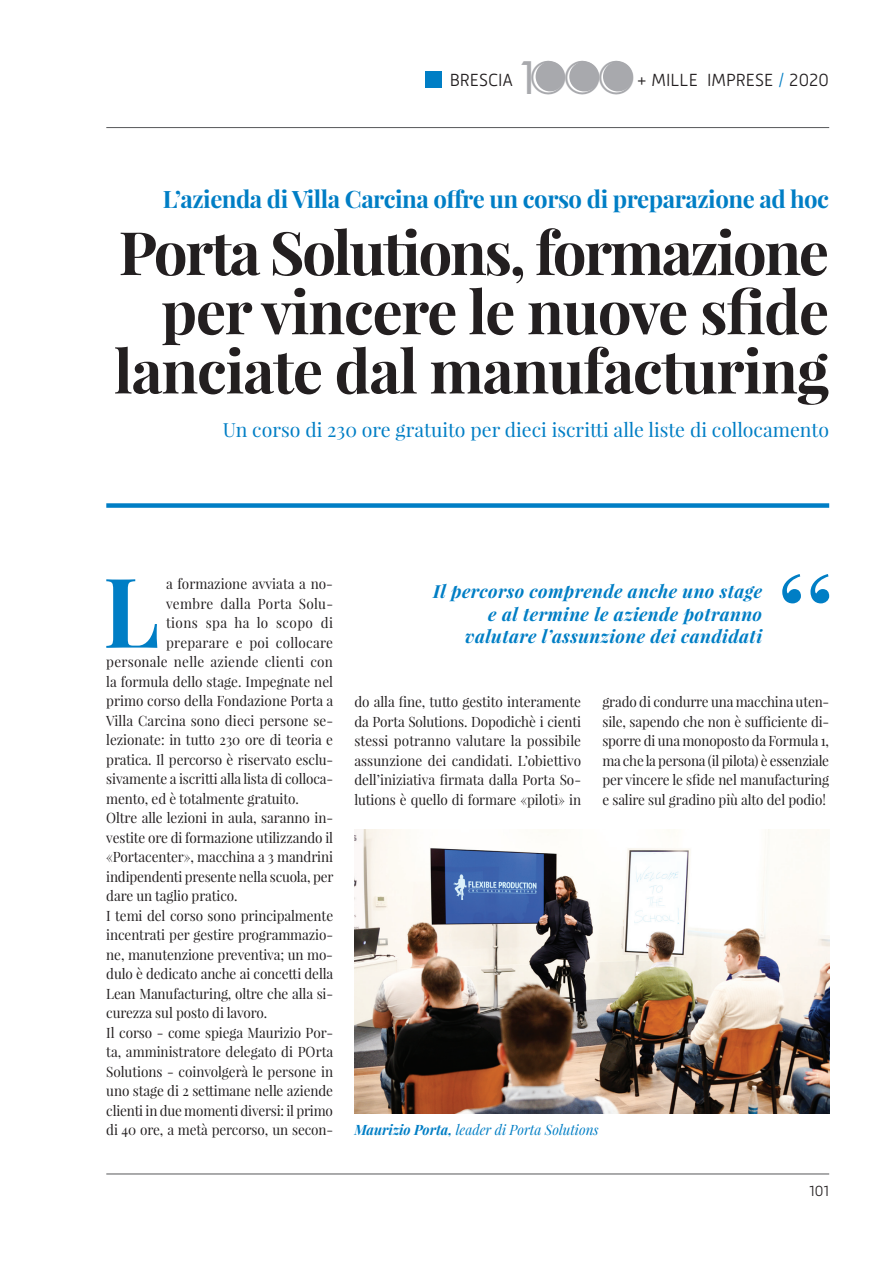
<style>
.page{position:relative;width:893px;height:1263px;background:#fff}
.page>*{position:absolute;margin:0;border:0;box-sizing:border-box;transform-origin:0 0}
.t1{font:700 96.75px "Playfair Display";color:#007ec5;scale:.95 1}
.t2{font:700 60px/59.2px "Playfair Display";letter-spacing:-.02em;color:#231f20;text-align:right}
.t3{font:300 43.5px "Futura";color:#a8a9ad}
.t4{font:700 24px "Playfair Display";letter-spacing:-.02em;color:#007ec5}
.t5{font:19.5px "Playfair Display";color:#007ec5}
.t6{font:italic 700 18px/22.5px "Playfair Display";letter-spacing:.02em;color:#007ec5;text-align:right}
.t7{font:300 18px "Mic 32 New";color:#231f20}
.t8{font:300 15px "Mic 32 New";color:#231f20}
.t9{font:14.25px/19.5px "Playfair Display";letter-spacing:-.01em;color:#231f20;text-align:justify;scale:.95 1}
.t10{font:14.25px "Playfair Display";letter-spacing:.025em;color:#231f20;scale:.95 1}
.t11{font:italic 14.25px "Playfair Display";color:#007ec5;scale:.95 1}
.t12{font:14.25px "Playfair Display";letter-spacing:.015em;color:#231f20;scale:.95 1}
.t13{font:14.25px "Playfair Display";letter-spacing:.01em;color:#231f20;scale:.95 1}
.t14{font:14.25px "Playfair Display";letter-spacing:.02em;color:#231f20;scale:.95 1}
.s1{font-weight:400}
.s2{color:#007ec5}
.s3{font-weight:700}
</style>
<div class="page">
<div style="left:426px;top:72px;width:16px;height:16px;background:#007ec5"></div>
<hr style="left:106px;top:127px;width:723px;height:1px;background:#57585a">
<hr style="left:106px;top:1173px;width:723px;height:1px;background:#57585a">
<div style="left:106px;top:503px;width:723px;height:5px;background:#007ec5"></div>
<div style="left:536px;top:62px;width:28px;height:29px;background:#a8a9ad;border-radius:50%"></div>
<div style="left:569px;top:62px;width:30px;height:29px;background:#a8a9ad;border-radius:50%"></div>
<div style="left:603px;top:62px;width:30px;height:29px;background:#a8a9ad;border-radius:50%"></div>
<svg style="left:782px;top:574px;width:47px;height:29px"></svg>
<img style="left:354px;top:829px;width:475px;height:284px">
<h3 class="t3" style="left:516px;top:50px;width:120px"><span class="s1">1</span>OOO</h3>
<p class="t7" style="left:450px;top:70px;width:65px">BRESCIA</p>
<p class="t7" style="left:637px;top:70px;width:194px">+ MILLE IMPRESE <span class="s2">/</span> 2020</p>
<h3 class="t4" style="left:163px;top:184px;width:668px">L’azienda di Villa Carcina offre un corso di preparazione ad hoc</h3>
<h2 class="t2" style="left:114px;top:223px;width:717px">Porta Solutions, formazione per vincere le nuove sfide lanciate dal manufacturing</h2>
<h3 class="t5" style="left:223px;top:418px;width:608px">Un corso di 230 ore gratuito per dieci iscritti alle liste di collocamento</h3>
<h1 class="t1" style="left:103px;top:551px;width:61px">L</h1>
<p class="t9" style="left:166px;top:574px;width:177px">a formazione avviata a no-</p>
<p class="t10" style="left:166px;top:595px;width:177px">vembre dalla Porta Solu-</p>
<p class="t10" style="left:166px;top:614px;width:177px">tions spa ha lo scopo di</p>
<p class="t14" style="left:166px;top:634px;width:177px">preparare e poi collocare</p>
<p class="t12" style="left:106px;top:653px;width:240px">personale nelle aziende clienti con</p>
<p class="t9" style="left:106px;top:672px;width:240px">la formula dello stage. Impegnate nel</p>
<p class="t9" style="left:106px;top:691px;width:240px">primo corso della Fondazione Porta a</p>
<p class="t13" style="left:106px;top:711px;width:240px">Villa Carcina sono dieci persone se-</p>
<p class="t9" style="left:106px;top:730px;width:240px">lezionate: in tutto 230 ore di teoria e</p>
<p class="t9" style="left:106px;top:750px;width:240px">pratica. Il percorso è riservato esclu-</p>
<p class="t9" style="left:106px;top:769px;width:240px">sivamente a iscritti alla lista di colloca-</p>
<p class="t9" style="left:106px;top:789px;width:204px">mento, ed è totalmente gratuito.</p>
<p class="t9" style="left:106px;top:808px;width:240px">Oltre alle lezioni in aula, saranno in-</p>
<p class="t9" style="left:106px;top:828px;width:240px">vestite ore di formazione utilizzando il</p>
<p class="t9" style="left:106px;top:847px;width:240px">«Portacenter», macchina a 3 mandrini</p>
<p class="t9" style="left:106px;top:867px;width:241px">indipendenti presente nella scuola, per</p>
<p class="t9" style="left:106px;top:886px;width:140px">dare un taglio pratico.</p>
<p class="t9" style="left:106px;top:906px;width:240px">I temi del corso sono principalmente</p>
<p class="t9" style="left:106px;top:925px;width:240px">incentrati per gestire programmazio-</p>
<p class="t9" style="left:106px;top:945px;width:240px">ne, manutenzione preventiva; un mo-</p>
<p class="t9" style="left:106px;top:964px;width:240px">dulo è dedicato anche ai concetti della</p>
<p class="t9" style="left:106px;top:983px;width:240px">Lean Manufacturing, oltre che alla si-</p>
<p class="t9" style="left:106px;top:1003px;width:171px">curezza sul posto di lavoro.</p>
<p class="t9" style="left:106px;top:1022px;width:240px">Il corso - come spiega Maurizio Por-</p>
<p class="t9" style="left:106px;top:1042px;width:240px">ta, amministratore delegato di POrta</p>
<p class="t9" style="left:106px;top:1061px;width:240px">Solutions - coinvolgerà le persone in</p>
<p class="t9" style="left:106px;top:1081px;width:240px">uno stage di 2 settimane nelle aziende</p>
<p class="t9" style="left:106px;top:1100px;width:240px">clienti in due momenti diversi: il primo</p>
<p class="t9" style="left:106px;top:1120px;width:240px">di 40 ore, a metà percorso, un secon-</p>
<p class="t6" style="left:433px;top:580px;width:330px">Il percorso comprende anche uno stage e al termine le aziende potranno valutare l’assunzione dei candidati</p>
<p class="t9" style="left:354px;top:692px;width:240px">do alla fine, tutto gestito interamente da Porta Solutions. Dopodichè i cienti stessi potranno valutare la possibile assunzione dei candidati. L’obiettivo dell’iniziativa firmata dalla Porta So&shy;lutions è quello di formare «piloti» in</p>
<p class="t9" style="left:602px;top:692px;width:240px">grado di condurre una macchina uten&shy;sile, sapendo che non è sufficiente di&shy;sporre di una monoposto da Formula 1, ma che la persona (il pilota) è essenziale per vincere le sfide nel manufacturing e salire sul gradino più alto del podio!</p>
<p class="t11" style="left:354px;top:1120px;width:259px"><span class="s3">Maurizio Porta,</span> leader di Porta Solutions</p>
<p class="t8" style="left:809px;top:1183px;width:21px">101</p>
</div>
